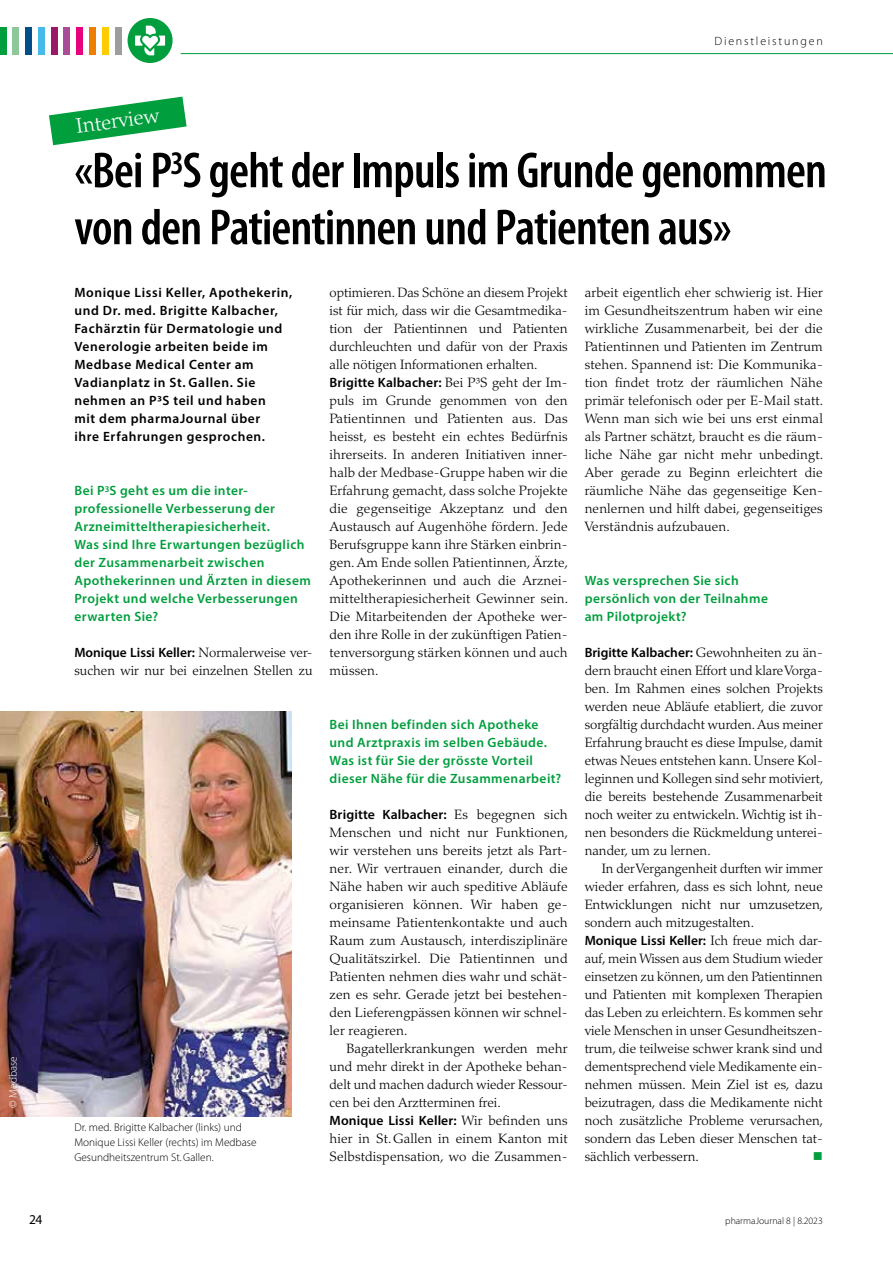
<style>
.page{position:relative;width:893px;height:1263px;background:#fff}
.page>*{position:absolute;margin:0;border:0;box-sizing:border-box;transform-origin:0 0}
.t1{font:600 condensed 51px/57px "Myriad Pro";letter-spacing:-.015em;color:#000}
.t2{font:300 21px "Palatino LT Std";color:#fff}
.t3{font:300 13.5px/18px "Palatino LT Std";color:#000;text-align:justify}
.t4{font:600 13.5px/18px "Myriad Pro";letter-spacing:.03em;color:#009e3d}
.t5{font:600 13.5px/18px "Myriad Pro";letter-spacing:.045em;color:#000}
.t6{font:600 13.5px "Myriad Pro";color:#000}
.t7{font:600 13.5px "Myriad Pro";letter-spacing:.01em;color:#000}
.t8{font:13.5px "Myriad Pro";color:#000}
.t9{font:13.5px "Wingdings";color:#009e3d}
.t10{font:300 12px "Myriad Pro";letter-spacing:.15em;color:#000}
.t11{font:300 11.25px/15px "Myriad Pro";color:#000}
.t12{font:300 11.25px "Myriad Pro";color:#fff}
.t13{font:300 9.75px "Myriad Pro";color:#000}
.s1{font-family:"Palatino LT Std";font-weight:300}
</style>
<div class="page">
<hr style="left:181px;top:53px;width:712px;height:1px;background:#009e3d">
<div style="left:13px;top:27px;width:6px;height:27px;background:#8ec89a"></div>
<div style="left:26px;top:27px;width:6px;height:27px;background:#004f89"></div>
<div style="left:38px;top:27px;width:7px;height:27px;background:#47baec"></div>
<div style="left:51px;top:27px;width:6px;height:27px;background:#9b1869"></div>
<div style="left:64px;top:27px;width:6px;height:27px;background:#a84d97"></div>
<div style="left:77px;top:27px;width:6px;height:27px;background:#e6007d"></div>
<div style="left:89px;top:27px;width:7px;height:27px;background:#ef7d00"></div>
<div style="left:102px;top:27px;width:6px;height:27px;background:#fc0"></div>
<div style="left:115px;top:27px;width:6px;height:27px;background:#9d9d9c"></div>
<div style="left:0;top:27px;width:6px;height:27px;background:#009e3d"></div>
<div style="left:128px;top:18px;width:45px;height:45px;background:#009e3d;border-radius:50%"></div>
<svg style="left:135px;top:26px;width:30px;height:29px"></svg>
<svg style="left:49px;top:97px;width:138px;height:48px"></svg>
<img style="left:0;top:711px;width:291px;height:405px">
<p class="t10" style="left:714px;top:34px;width:110px">Dienstleistungen</p>
<p class="t12" style="left:6px;top:1107px;width:53px;rotate:-90deg">© Medbase</p>
<h2 class="t2" style="left:75px;top:114px;width:85px;rotate:-8deg">Interview</h2>
<h1 class="t1" style="left:74px;top:141px;width:754px">«Bei P<sup>3</sup>S geht der Impuls im Grunde genommen von den Patientinnen und Patienten aus»</h1>
<p class="t5" style="left:74px;top:283px;width:219px">Monique Lissi Keller, Apothekerin, und Dr. med. Brigitte Kalbacher,<br>Fachärztin für Dermatologie und<br>Venerologie arbeiten beide im<br>Medbase Medical Center am<br>Vadianplatz in St. Gallen. Sie nehmen an P3S teil und haben<br>mit dem pharmaJournal über<br>ihre Erfahrungen gesprochen.</p>
<p class="t4" style="left:74px;top:481px;width:238px">Bei P<sup>3</sup>S geht es um die inter&shy;professionelle Verbesserung der<br>Arzneimitteltherapiesicherheit.<br>Was sind Ihre Erwartungen bezüglich der Zusammenarbeit zwischen<br>Apothekerinnen und Ärzten in diesem<br>Projekt und welche Verbesserungen erwarten Sie?</p>
<p class="t6" style="left:74px;top:644px;width:240px">Monique Lissi Keller: <span class="s1">Normalerweise ver-</span></p>
<p class="t3" style="left:74px;top:662px;width:240px">suchen wir nur bei einzelnen Stellen zu</p>
<p class="t11" style="left:74px;top:1120px;width:184px">Dr. med. Brigitte Kalbacher (links) und<br>Monique Lissi Keller (rechts) im Medbase<br>Gesundheitszentrum St.Gallen.</p>
<p class="t3" style="left:330px;top:284px;width:240px">optimieren. Das Schöne an diesem Projekt ist für mich, dass wir die Gesamtmedika&shy;tion der Patientinnen und Patienten durchleuchten und dafür von der Praxis alle nötigen Informationen erhalten.</p>
<p class="t7" style="left:330px;top:374px;width:240px">Brigitte Kalbacher: <span class="s1">Bei P3S geht der Im-</span></p>
<p class="t3" style="left:330px;top:392px;width:240px">puls im Grunde genommen von den Patientinnen und Patienten aus. Das heisst, es besteht ein echtes Bedürfnis ihrerseits. In anderen Initiativen inner&shy;halb der Medbase-Gruppe haben wir die Erfahrung gemacht, dass solche Projekte die gegenseitige Akzeptanz und den Austausch auf Augenhöhe fördern. Jede Berufsgruppe kann ihre Stärken einbrin&shy;gen. Am Ende sollen Patientinnen, Ärzte, Apothekerinnen und auch die Arznei&shy;mitteltherapiesicherheit Gewinner sein.<br>Die Mitarbeitenden der Apotheke wer&shy;den ihre Rolle in der zukünftigen Patien&shy;tenversorgung stärken können und auch müssen.</p>
<p class="t4" style="left:330px;top:715px;width:233px">Bei Ihnen befinden sich Apotheke und Arztpraxis im selben Gebäude.<br>Was ist für Sie der grösste Vorteil dieser Nähe für die Zusammenarbeit?</p>
<p class="t7" style="left:330px;top:806px;width:240px">Brigitte Kalbacher: <span class="s1">Es begegnen sich</span></p>
<p class="t3" style="left:330px;top:824px;width:240px">Menschen und nicht nur Funktionen, wir verstehen uns bereits jetzt als Part&shy;ner. Wir vertrauen einander, durch die Nähe haben wir auch speditive Abläufe organisieren können. Wir haben ge&shy;meinsame Patientenkontakte und auch Raum zum Austausch, interdisziplinäre Qualitätszirkel. Die Patientinnen und Patienten nehmen dies wahr und schät&shy;zen es sehr. Gerade jetzt bei bestehen&shy;den Lieferengpässen können wir schnel&shy;ler reagieren.</p>
<p class="t3" style="left:330px;top:1040px;width:240px;text-indent:17px">Bagatellerkrankungen werden mehr und mehr direkt in der Apotheke behan&shy;delt und machen dadurch wieder Ressour&shy;cen bei den Arztterminen frei.</p>
<p class="t7" style="left:330px;top:1112px;width:240px">Monique Lissi Keller: <span class="s1">Wir befinden uns</span></p>
<p class="t3" style="left:330px;top:1130px;width:240px">hier in St.Gallen in einem Kanton mit<br>Selbstdispensation, wo die Zusammen-</p>
<p class="t3" style="left:585px;top:284px;width:240px">arbeit eigentlich eher schwierig ist. Hier im Gesundheitszentrum haben wir eine wirkliche Zusammenarbeit, bei der die Patientinnen und Patienten im Zentrum stehen. Spannend ist: Die Kommunika&shy;tion findet trotz der räumlichen Nähe primär telefonisch oder per E-Mail statt.<br>Wenn man sich wie bei uns erst einmal als Partner schätzt, braucht es die räum&shy;liche Nähe gar nicht mehr unbedingt.<br>Aber gerade zu Beginn erleichtert die räumliche Nähe das gegenseitige Ken&shy;nenlernen und hilft dabei, gegenseitiges Verständnis aufzubauen.</p>
<p class="t4" style="left:585px;top:571px;width:185px">Was versprechen Sie sich persönlich von der Teilnahme am Pilotprojekt?</p>
<p class="t6" style="left:585px;top:644px;width:240px">Brigitte Kalbacher: <span class="s1">Gewohnheiten zu än-</span></p>
<p class="t3" style="left:585px;top:662px;width:240px">dern braucht einen Effort und klare Vorga&shy;ben. Im Rahmen eines solchen Projekts werden neue Abläufe etabliert, die zuvor sorgfältig durchdacht wurden. Aus meiner Erfahrung braucht es diese Impulse, damit etwas Neues entstehen kann. Unsere Kol&shy;leginnen und Kollegen sind sehr motiviert, die bereits bestehende Zusammenarbeit noch weiter zu entwickeln. Wichtig ist ih&shy;nen besonders die Rückmeldung unterei&shy;nander, um zu lernen.</p>
<p class="t3" style="left:585px;top:860px;width:240px;text-indent:17px">In der Vergangenheit durften wir immer wieder erfahren, dass es sich lohnt, neue Entwicklungen nicht nur umzusetzen, sondern auch mitzugestalten.</p>
<p class="t6" style="left:585px;top:932px;width:240px">Monique Lissi Keller: <span class="s1">Ich freue mich dar-</span></p>
<p class="t3" style="left:585px;top:950px;width:240px">auf, mein Wissen aus dem Studium wieder einsetzen zu können, um den Patientinnen und Patienten mit komplexen Therapien das Leben zu erleichtern. Es kommen sehr viele Menschen in unser Gesundheitszen&shy;trum, die teilweise schwer krank sind und dementsprechend viele Medikamente ein&shy;nehmen müssen. Mein Ziel ist es, dazu beizutragen, dass die Medikamente nicht noch zusätzliche Probleme verursachen, sondern das Leben dieser Menschen tat&shy;sächlich verbessern.</p>
<p class="t9" style="left:813px;top:1149px;width:12px">■</p>
<p class="t8" style="left:29px;top:1211px;width:15px">24</p>
<p class="t13" style="left:725px;top:1215px;width:99px">pharmaJournal 8 | 8.2023</p>
</div>
